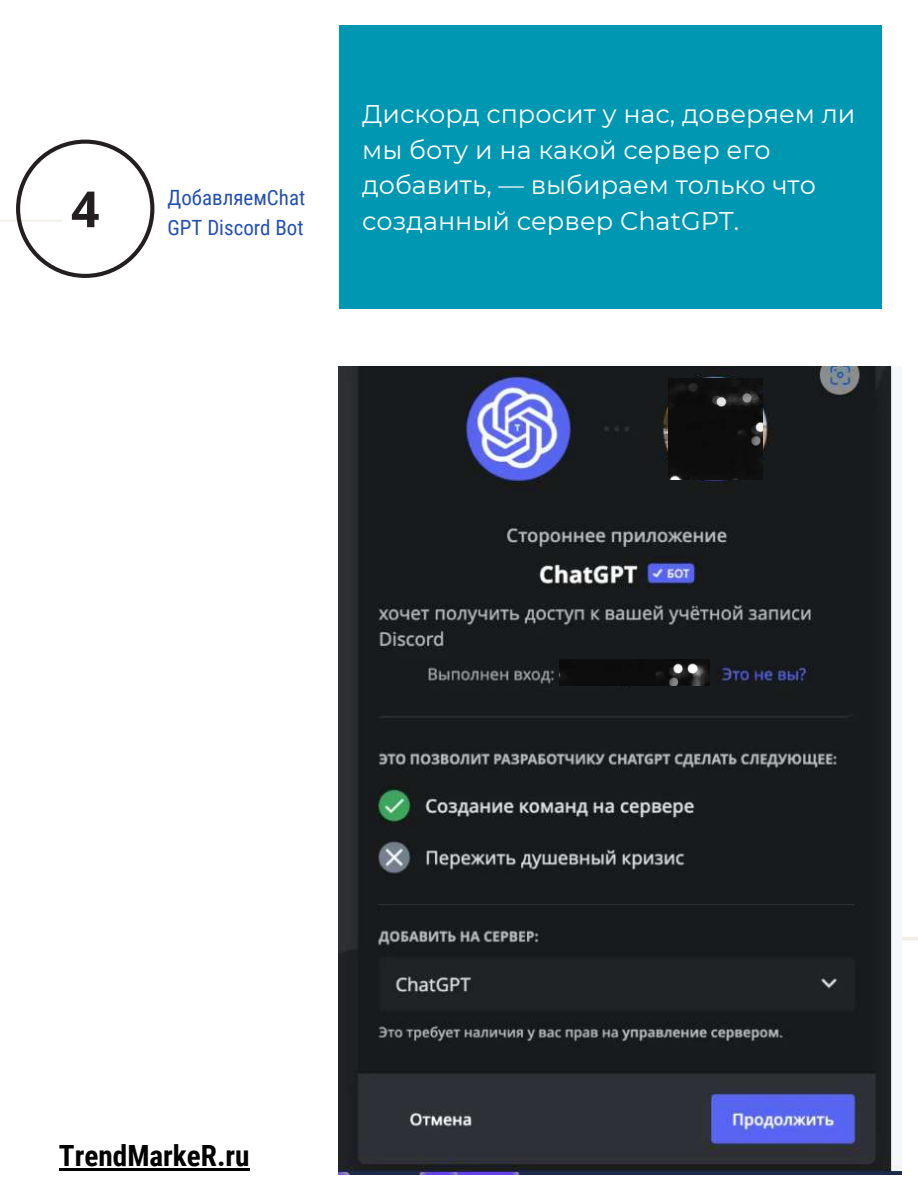
<style>
.page{position:relative;width:918px;height:1188px;background:#fff}
.page>*{position:absolute;margin:0;border:0;box-sizing:border-box;transform-origin:0 0}
.t1{font:700 29.25px "Roboto Condensed";color:#000}
.t2{font:25.5px/35.5px "Montserrat";color:#fff}
.t3{font:21px/29.2px "Roboto Condensed";color:#2450b2}
</style>
<div class="page">
<hr style="left:840px;top:937px;width:78px;height:3px;background:#f1efe7">
<div style="left:339px;top:26px;width:542px;height:282px;background:#0097b2"></div>
<svg style="left:0;top:140px;width:154px;height:138px"></svg>
<img style="left:339px;top:366px;width:562px;height:808px">
<img style="left:669px;top:378px;width:93px;height:102px">
<hr style="left:59px;top:1168px;width:191px;height:2px;background:#000">
<img style="left:560px;top:660px;width:150px;height:26px">
<p class="t3" style="left:168px;top:184px;width:139px">ДобавляемChat<br>GPT Discord Bot</p>
<p class="t2" style="left:362px;top:96px;width:495px">Дискорд спросит у нас, доверяем ли мы боту и на какой сервер его добавить, — выбираем только что созданный сервер ChatGPT.</p>
<p class="t1" style="left:59px;top:1139px;width:192px">TrendMarkeR.ru</p>
</div>
